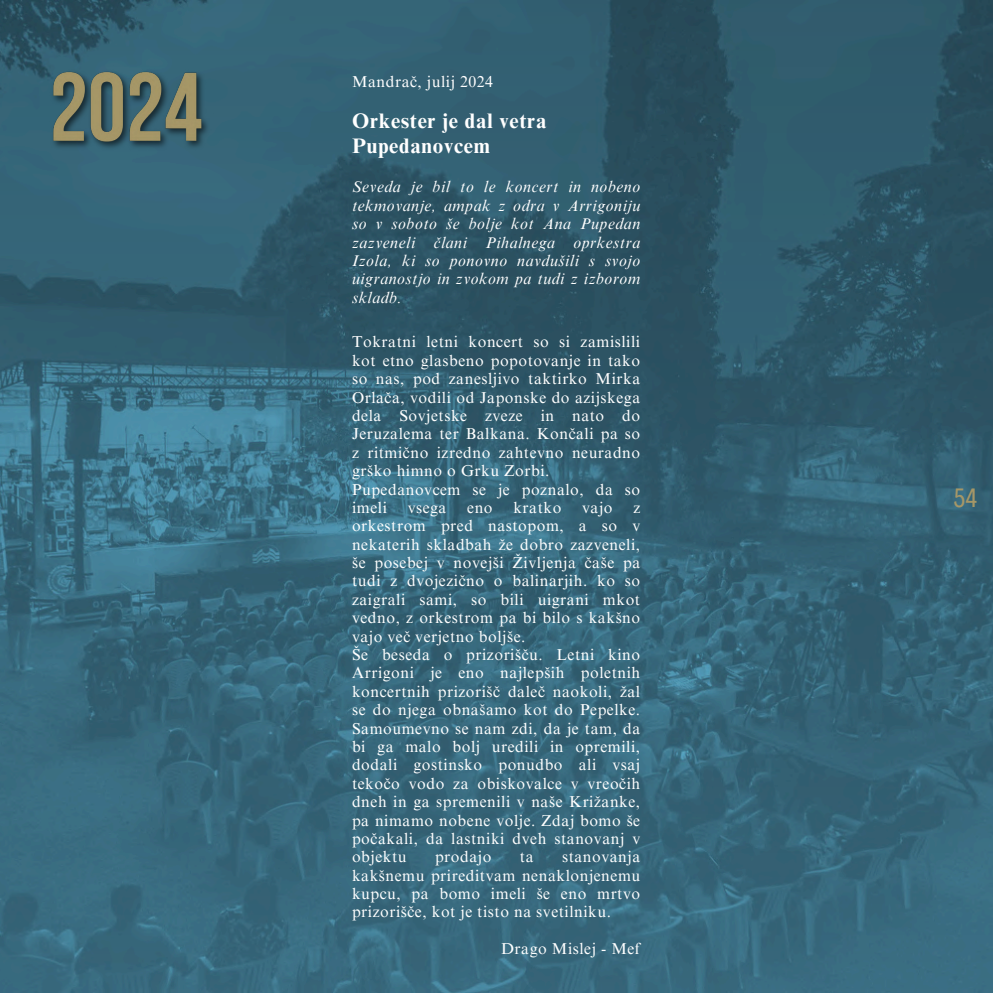
<style>
.page{position:relative;width:993px;height:993px;background:#fff}
.page>*{position:absolute;margin:0;border:0;box-sizing:border-box;transform-origin:0 0}
.t1{font:26.25px "Agrandir Tight";color:#a69767}
.t2{font:700 21px/24.8px "Times NRMT Pro";letter-spacing:.035em;color:#fff}
.t3{font:15.75px/18.4px "Times NRMT Pro";letter-spacing:.035em;color:#fff;text-align:justify}
.t4{font:italic 15.75px/18.4px "Times NRMT Pro";letter-spacing:.035em;color:#fff;text-align:justify}
</style>
<div class="page">
<img style="left:0;top:0;width:992px;height:992px">
<img style="left:46px;top:66px;width:167px;height:99px">
<p class="t3" style="left:352px;top:75px;width:143px">Mandrač, julij 2024</p>
<p class="t2" style="left:352px;top:111px;width:196px">Orkester je dal vetra<br>Pupedanovcem</p>
<p class="t4" style="left:352px;top:180px;width:289px">Seveda je bil to le koncert in nobeno tekmovanje, ampak z odra v Arrigoniju so v soboto še bolje kot Ana Pupedan zazveneli člani Pihalnega oprkestra Izola, ki so ponovno navdušili s svojo uigranostjo in zvokom pa tudi z izborom skladb.</p>
<p class="t3" style="left:352px;top:335px;width:289px">Tokratni letni koncert so si zamislili kot etno glasbeno popotovanje in tako so nas, pod zanesljivo taktirko Mirka Orlača, vodili od Japonske do azijskega dela Sovjetske zveze in nato do Jeruzalema ter Balkana. Končali pa so z ritmično izredno zahtevno neuradno grško himno o Grku Zorbi.</p>
<p class="t3" style="left:352px;top:482px;width:289px">Pupedanovcem se je poznalo, da so imeli</p>
<p class="t3" style="left:407px;top:500px;width:40px">vsega</p>
<p class="t3" style="left:467px;top:500px;width:27px">eno</p>
<p class="t3" style="left:513px;top:500px;width:50px">kratko</p>
<p class="t3" style="left:582px;top:500px;width:32px">vajo</p>
<p class="t3" style="left:352px;top:500px;width:289px;text-indent:281px">z orkestrom pred nastopom, a so v nekaterih skladbah že dobro zazveneli, še posebej v novejši Življenja čaše pa tudi z dvojezično o balinarjih. ko so zaigrali sami, so bili uigrani mkot vedno, z orkestrom pa bi bilo s kakšno vajo več verjetno boljše.</p>
<h3 class="t3" style="left:352px;top:647px;width:289px">Še beseda o prizorišču. Letni kino Arrigoni je eno najlepših poletnih koncertnih prizorišč daleč naokoli, žal se do njega obnašamo kot do Pepelke.<br>Samoumevno se nam zdi, da je tam, da bi ga malo bolj uredili in opremili, dodali gostinsko ponudbo ali vsaj tekočo vodo za obiskovalce v vreočih dneh in ga spremenili v naše Križanke, pa nimamo nobene volje. Zdaj bomo še počakali, da lastniki dveh stanovanj v objektu</h3>
<h3 class="t3" style="left:352px;top:849px;width:289px;text-indent:210px">stanovanja kakšnemu prireditvam nenaklonjenemu kupcu, pa bomo imeli še eno mrtvo prizorišče, kot je tisto na svetilniku.</h3>
<p class="t3" style="left:501px;top:941px;width:140px">Drago Mislej - Mef</p>
<h3 class="t3" style="left:435px;top:849px;width:58px">prodajo</h3>
<h3 class="t3" style="left:519px;top:849px;width:15px">ta</h3>
<h1 class="t1" style="left:953px;top:487px;width:25px">54</h1>
</div>
